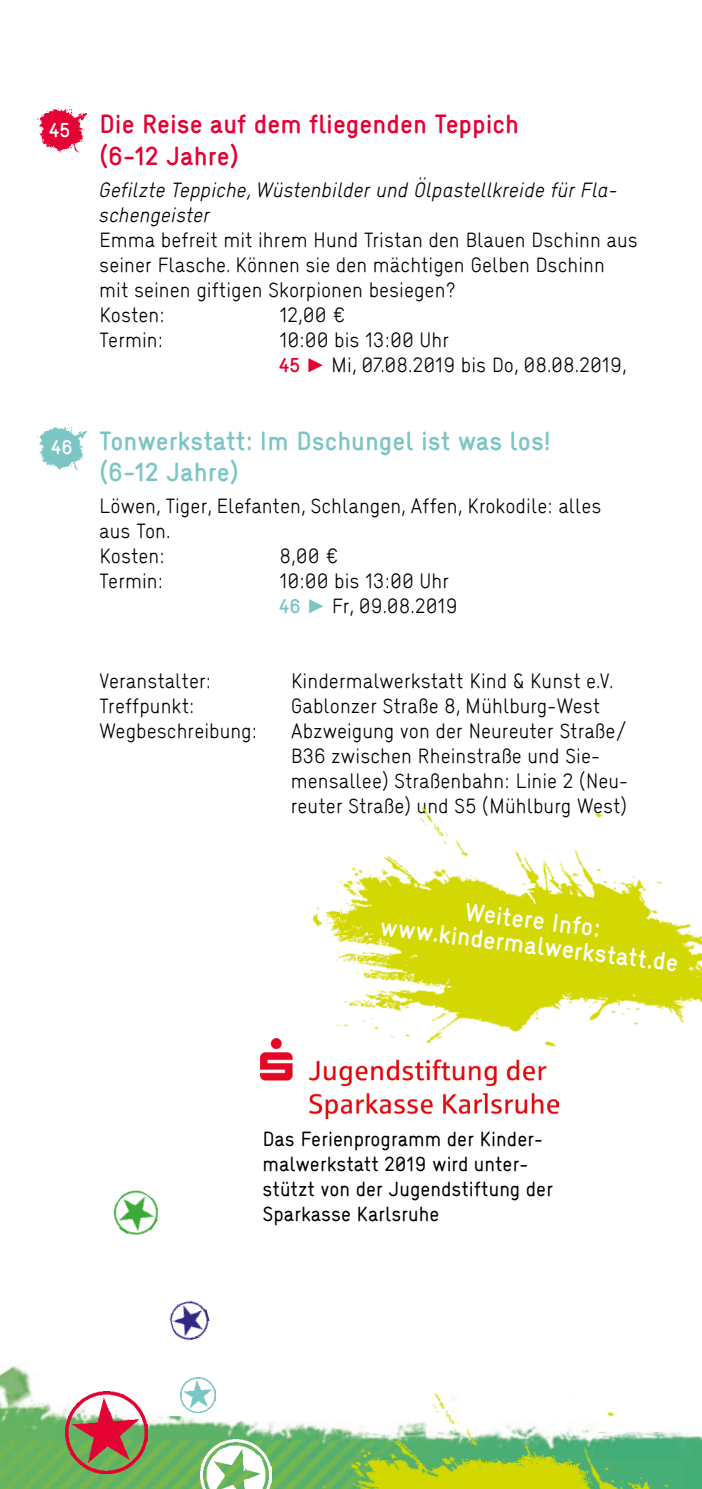
<style>
.page{position:relative;width:702px;height:1489px;background:#fff}
.page>*{position:absolute;margin:0;border:0;box-sizing:border-box;transform-origin:0 0}
.t1{font:700 26.25px/31.5px "stja";color:#7cc5c5}
.t2{font:700 26.25px/31.5px "stja";color:#e40134}
.t3{font:700 25px/25px "stja";color:#fff;text-align:center}
.t4{font:300 20px/25px "stja";color:#000}
.t5{font:20px/25px "stja";color:#000}
.t6{font:italic 300 20px/25px "stja";color:#000}
.t7{font:700 20px "stja";color:#fff}
.s1{font-weight:700;color:#e40134}
.s2{font-family:"Arial";font-weight:400;color:#e40134}
.s3{font-weight:700;color:#7cc5c5}
.s4{font-family:"Arial";font-weight:400;color:#7cc5c5}
</style>
<div class="page">
<img style="left:0;top:1366px;width:226px;height:122px">
<img style="left:65px;top:1391px;width:82px;height:82px">
<img style="left:200px;top:1439px;width:26px;height:49px">
<img style="left:180px;top:1377px;width:36px;height:35px">
<img style="left:226px;top:1380px;width:476px;height:108px">
<img style="left:308px;top:1092px;width:250px;height:26px">
<img style="left:37px;top:106px;width:51px;height:46px">
<img style="left:37px;top:424px;width:50px;height:46px">
<img style="left:169px;top:1300px;width:41px;height:41px">
<img style="left:113px;top:1190px;width:46px;height:45px">
<img style="left:260px;top:788px;width:442px;height:299px">
<p class="t7" style="left:49px;top:117px;width:23px">45</p>
<p class="t7" style="left:51px;top:434px;width:24px">46</p>
<h1 class="t2" style="left:99px;top:107px;width:421px">Die Reise auf dem fliegenden Teppich (6-12 Jahre)</h1>
<p class="t6" style="left:99px;top:176px;width:520px">Gefilzte Teppiche, Wüstenbilder und Ölpastellkreide für Fla&shy;schengeister</p>
<p class="t4" style="left:99px;top:226px;width:540px">Emma befreit mit ihrem Hund Tristan den Blauen Dschinn aus seiner Flasche. Können sie den mächtigen Gelben Dschinn mit seinen giftigen Skorpionen besiegen?<br>Kosten:</p>
<p class="t4" style="left:279px;top:301px;width:67px">12,00 €</p>
<p class="t4" style="left:99px;top:326px;width:65px">Termin:</p>
<p class="t4" style="left:279px;top:326px;width:349px">10:00 bis 13:00 Uhr<br><span class="s1">45</span> <span class="s2">►</span> Mi, 07.08.2019 bis Do, 08.08.2019,</p>
<h1 class="t1" style="left:99px;top:424px;width:451px">Tonwerkstatt: Im Dschungel ist was los! (6-12 Jahre)</h1>
<p class="t4" style="left:99px;top:492px;width:503px">Löwen, Tiger, Elefanten, Schlangen, Affen, Krokodile: alles aus Ton.<br>Kosten:</p>
<p class="t4" style="left:279px;top:542px;width:60px">8,00 €</p>
<p class="t4" style="left:99px;top:567px;width:65px">Termin:</p>
<p class="t4" style="left:279px;top:567px;width:180px">10:00 bis 13:00 Uhr<br><span class="s3">46</span> <span class="s4">►</span> Fr, 09.08.2019</p>
<p class="t4" style="left:99px;top:667px;width:114px">Veranstalter:</p>
<p class="t4" style="left:291px;top:667px;width:324px">Kindermalwerkstatt Kind &amp; Kunst e.V.</p>
<p class="t4" style="left:99px;top:692px;width:97px">Treffpunkt:</p>
<p class="t4" style="left:291px;top:692px;width:311px">Gablonzer Straße 8, Mühlburg-West</p>
<p class="t4" style="left:99px;top:717px;width:159px">Wegbeschreibung:</p>
<p class="t4" style="left:291px;top:717px;width:339px">Abzweigung von der Neureuter Straße/ B36 zwischen Rheinstraße und Sie&shy;mensallee) Straßenbahn: Linie 2 (Neu&shy;reuter Straße) und S5 (Mühlburg West)</p>
<p class="t3" style="left:385px;top:888px;width:301px;rotate:7deg">Weitere Info: www.kindermalwerkstatt.de</p>
<p class="t5" style="left:262px;top:1126px;width:292px">Das Ferienprogramm der Kinder&shy;malwerkstatt 2019 wird unter&shy;stützt von der Jugendstiftung der<br>Sparkasse Karlsruhe</p>
</div>
